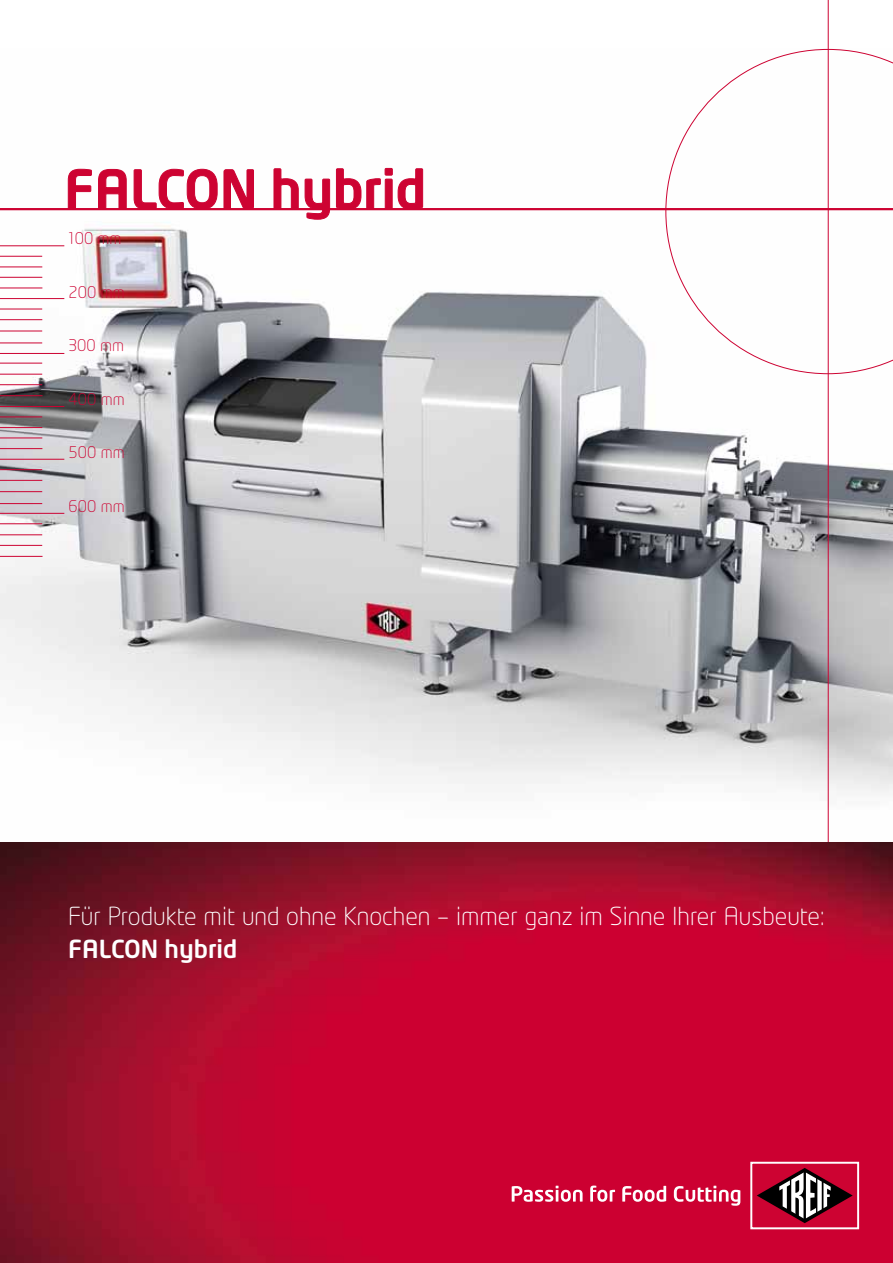
<style>
.page{position:relative;width:893px;height:1263px;background:#fff}
.page>*{position:absolute;margin:0;border:0;box-sizing:border-box;transform-origin:0 0}
.t1{font:500 52.5px "Neo Tech Alt";color:#cd0332}
.t2{font:300 24.6px "Neo Tech Alt";color:#fff}
.t3{font:500 24.6px "Neo Tech Alt";color:#fff}
.t4{font:300 15.9px "Neo Tech Alt";color:#cd0332}
</style>
<div class="page">
<img style="left:0;top:167px;width:893px;height:675px">
<hr style="left:828px;top:0;width:1px;height:857px;background:#cd0332">
<img style="left:0;top:842px;width:893px;height:421px">
<div style="left:751px;top:1163px;width:107px;height:65px;background:#cd0332"></div>
<div style="left:750px;top:1162px;width:109px;height:67px;border:2px solid #fff"></div>
<svg style="left:757px;top:1168px;width:96px;height:55px"></svg>
<svg style="left:512px;top:1186px;width:71px;height:16px"></svg>
<svg style="left:590px;top:1185px;width:25px;height:17px"></svg>
<svg style="left:622px;top:1186px;width:44px;height:16px"></svg>
<svg style="left:674px;top:1186px;width:66px;height:20px"></svg>
<svg style="left:665px;top:49px;width:228px;height:325px"></svg>
<hr style="left:0;top:208px;width:893px;height:2px;background:#cd0332">
<svg style="left:67px;top:168px;width:25px;height:40px"></svg>
<svg style="left:98px;top:169px;width:29px;height:39px"></svg>
<svg style="left:133px;top:168px;width:121px;height:40px"></svg>
<svg style="left:273px;top:168px;width:57px;height:52px"></svg>
<svg style="left:336px;top:168px;width:87px;height:40px"></svg>
<hr style="left:0;top:245px;width:64px;height:1px;background:#cd0332">
<hr style="left:0;top:298px;width:64px;height:1px;background:#cd0332">
<hr style="left:0;top:406px;width:64px;height:1px;background:#cd0332">
<hr style="left:0;top:459px;width:64px;height:1px;background:#cd0332">
<hr style="left:0;top:513px;width:64px;height:1px;background:#cd0332">
<hr style="left:0;top:256px;width:42px;height:1px;background:#cd0332">
<hr style="left:0;top:308px;width:42px;height:1px;background:#cd0332">
<hr style="left:0;top:363px;width:42px;height:1px;background:#cd0332">
<hr style="left:0;top:266px;width:42px;height:1px;background:#cd0332">
<hr style="left:0;top:319px;width:42px;height:1px;background:#cd0332">
<hr style="left:0;top:374px;width:42px;height:1px;background:#cd0332">
<hr style="left:0;top:330px;width:42px;height:1px;background:#cd0332">
<hr style="left:0;top:384px;width:42px;height:1px;background:#cd0332">
<hr style="left:0;top:277px;width:42px;height:1px;background:#cd0332">
<hr style="left:0;top:342px;width:42px;height:1px;background:#cd0332">
<hr style="left:0;top:395px;width:43px;height:1px;background:#cd0332">
<hr style="left:0;top:287px;width:42px;height:1px;background:#cd0332">
<hr style="left:0;top:416px;width:42px;height:1px;background:#cd0332">
<hr style="left:0;top:469px;width:42px;height:1px;background:#cd0332">
<hr style="left:0;top:523px;width:42px;height:1px;background:#cd0332">
<hr style="left:0;top:427px;width:42px;height:1px;background:#cd0332">
<hr style="left:0;top:480px;width:42px;height:1px;background:#cd0332">
<hr style="left:0;top:534px;width:42px;height:1px;background:#cd0332">
<hr style="left:0;top:491px;width:42px;height:1px;background:#cd0332">
<hr style="left:0;top:545px;width:42px;height:1px;background:#cd0332">
<hr style="left:0;top:437px;width:42px;height:1px;background:#cd0332">
<hr style="left:0;top:503px;width:42px;height:1px;background:#cd0332">
<hr style="left:0;top:556px;width:43px;height:1px;background:#cd0332">
<hr style="left:0;top:448px;width:42px;height:1px;background:#cd0332">
<hr style="left:0;top:353px;width:64px;height:1px;background:#cd0332">
<h1 class="t1" style="left:64px;top:156px;width:363px">FALCON hybrid</h1>
<p class="t4" style="left:69px;top:229px;width:54px">100 mm</p>
<p class="t4" style="left:69px;top:283px;width:58px">200 mm</p>
<p class="t4" style="left:68px;top:335px;width:58px">300 mm</p>
<p class="t4" style="left:69px;top:389px;width:58px">400 mm</p>
<p class="t4" style="left:69px;top:442px;width:58px">500 mm</p>
<p class="t4" style="left:69px;top:497px;width:58px">600 mm</p>
<p class="t2" style="left:68px;top:901px;width:758px">Für Produkte mit und ohne Knochen – immer ganz im Sinne Ihrer Ausbeute:</p>
<p class="t3" style="left:68px;top:933px;width:171px">FALCON hybrid</p>
</div>
